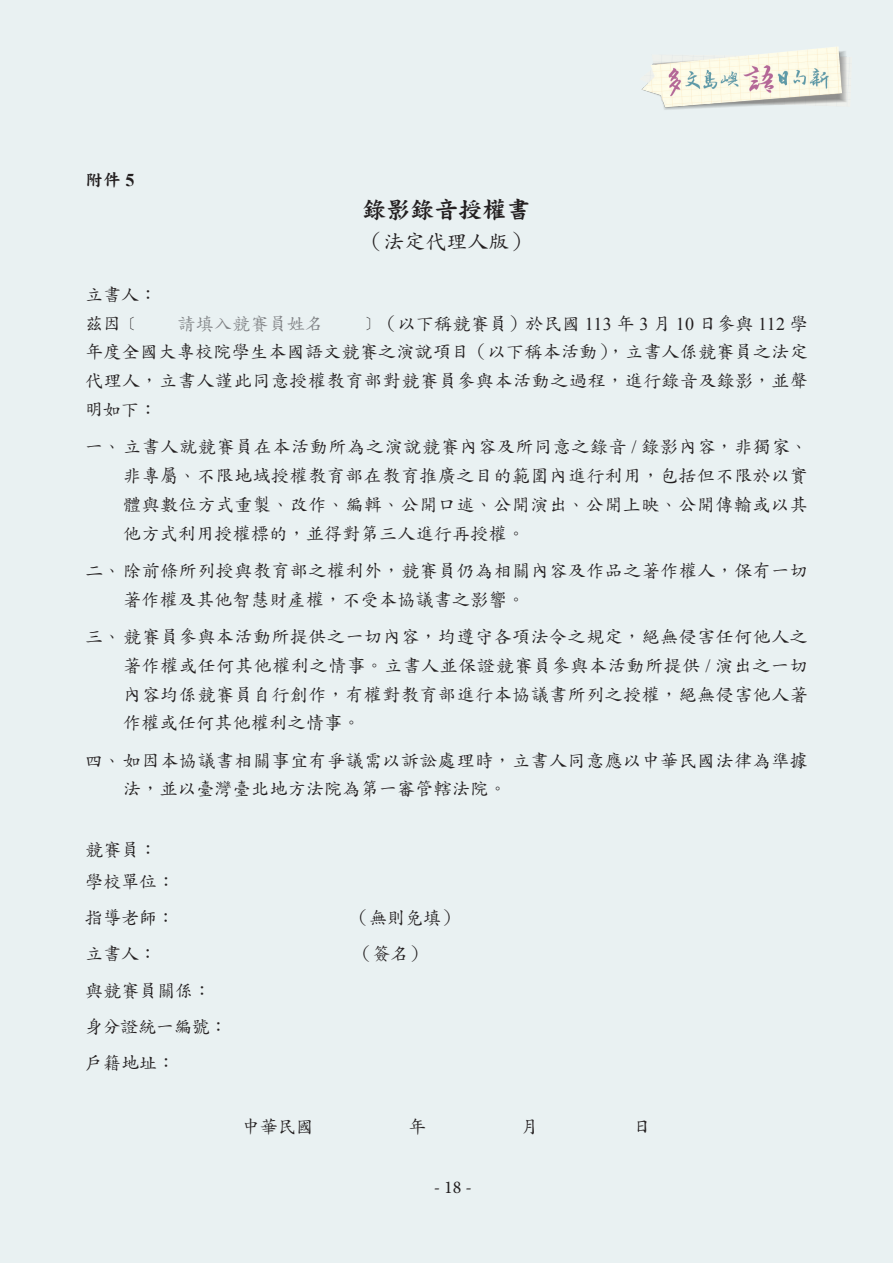
<style>
.page{position:relative;width:893px;height:1263px;background:#e9f1f2}
.page>*{position:absolute;margin:0;border:0;box-sizing:border-box;transform-origin:0 0}
.t1{font:24px "DF Kai Shu Std W9";color:#231f20}
.t2{font:21px "DF Kai Shu Std W5";color:#231f20}
.t3{font:18px/28.8px "DF Kai Shu Std W5";letter-spacing:.03em;color:#231f20}
.t4{font:18px/36.3px "DF Kai Shu Std W5";color:#231f20}
.t5{font:18px "DF Kai Shu Std W5";letter-spacing:.015em;color:#808285}
.t6{font:18px "Minion Pro";color:#231f20}
.t7{font:18px "DF Kai Shu Std W9";color:#231f20}
.s1{font-family:"Times New Roman";font-weight:700}
.s2{font-family:"Times New Roman"}
</style>
<div class="page">
<img style="left:641px;top:47px;width:207px;height:63px">
<p class="t7" style="left:85px;top:169px;width:51px">附件 <span class="s1">5</span></p>
<h1 class="t1" style="left:362px;top:196px;width:170px">錄影錄音授權書</h1>
<p class="t2" style="left:362px;top:230px;width:170px">（法定代理人版）</p>
<p class="t3" style="left:85px;top:280px;width:73px">立書人：茲因﹝</p>
<p class="t3" style="left:85px;top:308px;width:724px;text-align:justify;text-indent:276px">﹞（以下稱競賽員）於民國 <span class="s2">113</span> 年 <span class="s2">3</span> 月 <span class="s2">10</span> 日參與 <span class="s2">112</span> 學年度全國大專校院學生本國語文競賽之演說項目（以下稱本活動），立書人係競賽員之法定代理人，立書人謹此同意授權教育部對競賽員參與本活動之過程，進行錄音及錄影，並聲明如下：</p>
<p class="t3" style="left:123px;top:432px;width:686px;text-align:justify;text-indent:-38px">一、立書人就競賽員在本活動所為之演說競賽內容及所同意之錄音 <span class="s2">/</span> 錄影內容，非獨家、非專屬、不限地域授權教育部在教育推廣之目的範圍內進行利用，包括但不限於以實體與數位方式重製、改作、編輯、公開口述、公開演出、公開上映、公開傳輸或以其他方式利用授權標的，並得對第三人進行再授權。</p>
<p class="t3" style="left:123px;top:556px;width:686px;text-indent:-38px">二、除前條所列授與教育部之權利外，競賽員仍為相關內容及作品之著作權人，保有一切著作權及其他智慧財產權，不受本協議書之影響。</p>
<p class="t3" style="left:123px;top:622px;width:686px;text-align:justify;text-indent:-38px">三、競賽員參與本活動所提供之一切內容，均遵守各項法令之規定，絕無侵害任何他人之著作權或任何其他權利之情事。立書人並保證競賽員參與本活動所提供 <span class="s2">/</span> 演出之一切內容均係競賽員自行創作，有權對教育部進行本協議書所列之授權，絕無侵害他人著作權或任何其他權利之情事。</p>
<p class="t3" style="left:123px;top:745px;width:686px;text-indent:-38px">四、如因本協議書相關事宜有爭議需以訴訟處理時，立書人同意應以中華民國法律為準據法，並以臺灣臺北地方法院為第一審管轄法院。</p>
<p class="t5" style="left:178px;top:313px;width:147px">請填入競賽員姓名</p>
<p class="t3" style="left:85px;top:833px;width:91px;line-height:31.8px">競賽員：學校單位：</p>
<p class="t3" style="left:85px;top:903px;width:91px">指導老師：</p>
<p class="t3" style="left:351px;top:903px;width:109px">（無則免填）</p>
<p class="t3" style="left:85px;top:939px;width:73px">立書人：</p>
<p class="t3" style="left:354px;top:939px;width:73px">（簽名）</p>
<p class="t4" style="left:85px;top:972px;width:144px">與競賽員關係：身分證統一編號：戶籍地址：</p>
<p class="t3" style="left:242px;top:1112px;width:73px">中華民國</p>
<p class="t3" style="left:408px;top:1112px;width:19px">年</p>
<p class="t3" style="left:521px;top:1112px;width:19px">月</p>
<p class="t3" style="left:633px;top:1112px;width:19px">日</p>
<p class="t6" style="left:434px;top:1175px;width:40px">- 18 -</p>
</div>
